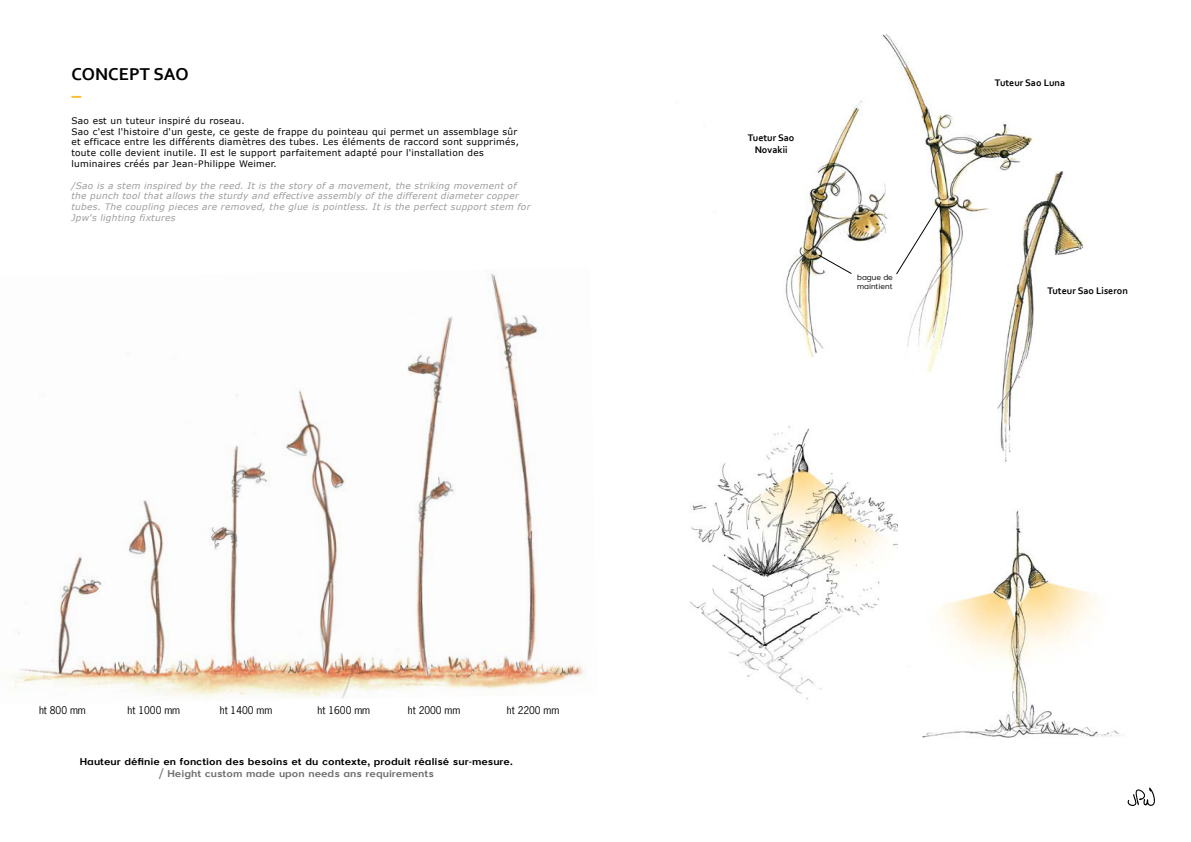
<style>
.page{position:relative;width:1191px;height:842px;background:#fff}
.page>*{position:absolute;margin:0;border:0;box-sizing:border-box;transform-origin:0 0}
.t1{font:700 18px "Corbel";color:#000}
.t2{font:700 10px "Larke Neue";color:#000}
.t3{font:10px "News Gothic Std";color:#000}
.t4{font:700 10px/12px "Corbel";color:#000;text-align:center}
.t5{font:700 10px "Larke Neue";color:#706f6f}
.t6{font:9px/10.8px "Verdana";letter-spacing:.03em;color:#000}
.t7{font:italic 9px/10.8px "Verdana";letter-spacing:.03em;color:#9d9d9c}
.t8{font:8px/9.6px "Larke Neue";color:#000}
</style>
<div class="page">
<img style="left:785px;top:33px;width:248px;height:339px">
<img style="left:9px;top:273px;width:576px;height:426px">
<img style="left:897px;top:510px;width:228px;height:228px">
<img style="left:690px;top:426px;width:207px;height:274px">
<svg style="left:818px;top:255px;width:33px;height:19px"></svg>
<svg style="left:896px;top:202px;width:45px;height:72px"></svg>
<img style="left:997px;top:172px;width:87px;height:290px">
<svg style="left:1127px;top:787px;width:28px;height:19px"></svg>
<svg style="left:71px;top:96px;width:10px;height:2px"></svg>
<h1 class="t1" style="left:71px;top:62px;width:119px">CONCEPT SAO</h1>
<p class="t6" style="left:71px;top:115px;width:449px">Sao est un tuteur inspiré du roseau.<br>Sao c'est l'histoire d'un geste, ce geste de frappe du pointeau qui permet un assemblage sûr et efficace entre les différents diamètres des tubes. Les éléments de raccord sont supprimés, toute colle devient inutile. Il est le support parfaitement adapté pour l'installation des luminaires créés par Jean-Philippe Weimer.</p>
<p class="t7" style="left:71px;top:180px;width:460px">/Sao is a stem inspired by the reed. It is the story of a movement, the striking movement of the punch tool that allows the sturdy and effective assembly of the different diameter copper tubes. The coupling pieces are removed, the glue is pointless. It is the perfect support stem for Jpw's lighting fixtures</p>
<p class="t3" style="left:39px;top:703px;width:48px">ht 800 mm</p>
<p class="t3" style="left:128px;top:703px;width:54px">ht 1000 mm</p>
<p class="t3" style="left:220px;top:703px;width:54px">ht 1400 mm</p>
<p class="t3" style="left:317px;top:703px;width:54px">ht 1600 mm</p>
<p class="t3" style="left:408px;top:703px;width:54px">ht 2000 mm</p>
<p class="t3" style="left:507px;top:703px;width:54px">ht 2200 mm</p>
<p class="t2" style="left:80px;top:756px;width:434px">Hauteur définie en fonction des besoins et du contexte, produit réalisé sur-mesure.</p>
<p class="t5" style="left:159px;top:768px;width:277px">/ Height custom made upon needs ans requirements</p>
<p class="t4" style="left:748px;top:131px;width:48px">Tuetur Sao<br>Novakii</p>
<p class="t8" style="left:857px;top:272px;width:37px">bague de maintient</p>
<p class="t4" style="left:995px;top:76px;width:72px">Tuteur Sao Luna</p>
<p class="t4" style="left:1047px;top:284px;width:82px">Tuteur Sao Liseron</p>
</div>
